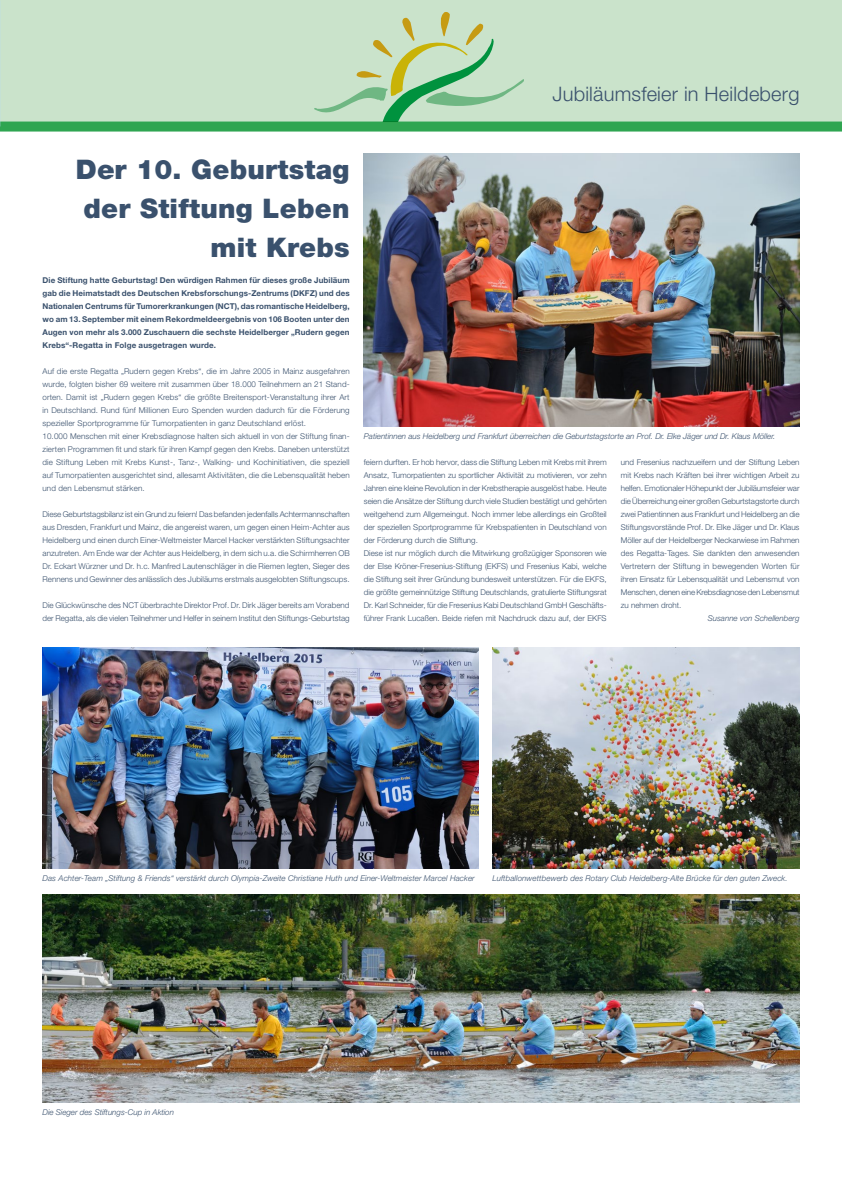
<style>
.page{position:relative;width:842px;height:1191px;background:#fff}
.page>*{position:absolute;margin:0;border:0;box-sizing:border-box;transform-origin:0 0}
.t1{font:900 27px/39px "Helvetica Neue LT Std";letter-spacing:.01em;color:#3a516d;text-align:right}
.t2{font:300 20px "Helvetica Neue LT Std";letter-spacing:.01em;color:#3a516d}
.t3{font:300 8px/13px "Helvetica Neue LT Std";color:#3a516d}
.t4{font:700 8px/13px "Helvetica Neue LT Std";letter-spacing:.01em;color:#3a516d;text-align:justify}
.t5{font:italic 300 8px "Helvetica Neue LT Std";letter-spacing:.01em;color:#3a516d}
</style>
<div class="page">
<img style="left:364px;top:153px;width:435px;height:273px">
<div style="left:0;top:0;width:842px;height:127px;background:#cae3cb"></div>
<div style="left:0;top:121px;width:842px;height:10px;background:#2fa551"></div>
<svg style="left:100px;top:12px;width:424px;height:110px"></svg>
<img style="left:492px;top:647px;width:307px;height:221px">
<img style="left:43px;top:647px;width:435px;height:221px">
<img style="left:43px;top:894px;width:756px;height:208px">
<h2 class="t2" style="left:552px;top:82px;width:248px">Jubiläumsfeier in Heildeberg</h2>
<h1 class="t1" style="left:76px;top:150px;width:275px">Der 10. Geburtstag der Stiftung Leben mit Krebs</h1>
<p class="t4" style="left:43px;top:273px;width:309px">Die Stiftung hatte Geburtstag! Den würdigen Rahmen für dieses große Jubiläum gab die Heimatstadt des Deutschen Krebsforschungs-Zentrums (DKFZ) und des Nationalen Centrums für Tumorerkrankungen (NCT), das romantische Heidelberg, wo am 13. September mit einem Rekordmeldeergebnis von 106 Booten unter den Augen von mehr als 3.000 Zuschauern die sechste Heidelberger „Rudern gegen Krebs“-Regatta in Folge ausgetragen wurde.</p>
<p class="t3" style="left:43px;top:364px;width:309px">Auf die erste Regatta „Rudern gegen Krebs“, die im Jahre 2005 in Mainz ausgefahren wurde, folgten bisher 69 weitere mit zusammen über 18.000 Teilnehmern an 21 Stand&shy;orten. Damit ist „Rudern gegen Krebs“ die größte Breitensport-Veranstaltung ihrer Art in Deutschland. Rund fünf Millionen Euro Spenden wurden dadurch für die Förderung spezieller Sportprogramme für Tumorpatienten in ganz Deutschland erlöst.<br>10.000 Menschen mit einer Krebsdiagnose halten sich aktuell in von der Stiftung finan&shy;zierten Programmen fit und stark für ihren Kampf gegen den Krebs. Daneben unterstützt die Stiftung Leben mit Krebs Kunst-, Tanz-, Walking- und Kochinitiativen, die speziell auf Tumorpatienten ausgerichtet sind, allesamt Aktivitäten, die die Lebensqualität heben und den Lebensmut stärken.</p>
<p class="t3" style="left:43px;top:507px;width:309px;text-align:justify">Diese Geburtstagsbilanz ist ein Grund zu feiern! Das befanden jedenfalls Achtermannschaften aus Dresden, Frankfurt und Mainz, die angereist waren, um gegen einen Heim-Achter aus Heidelberg und einen durch Einer-Weltmeister Marcel Hacker verstärkten Stiftungsachter anzutreten. Am Ende war der Achter aus Heidelberg, in dem sich u.a. die Schirmherren OB Dr. Eckart Würzner und Dr. h.c. Manfred Lautenschläger in die Riemen legten, Sieger des Rennens und Gewinner des anlässlich des Jubiläums erstmals ausgelobten Stiftungscups.</p>
<p class="t3" style="left:43px;top:598px;width:309px">Die Glückwünsche des NCT überbrachte Direktor Prof. Dr. Dirk Jäger bereits am Vorabend der Regatta, als die vielen Teilnehmer und Helfer in seinem Institut den Stiftungs-Geburtstag</p>
<p class="t5" style="left:364px;top:431px;width:413px">Patientinnen aus Heidelberg und Frankfurt überreichen die Geburtstagstorte an Prof. Dr. Elke Jäger und Dr. Klaus Möller.</p>
<p class="t3" style="left:364px;top:455px;width:244px">feiern durften. Er hob hervor, dass die Stiftung Leben mit Krebs mit ihrem Ansatz, Tumorpatienten zu sportlicher Aktivität zu motivieren, vor zehn Jahren eine kleine Revolution in der Krebstherapie ausgelöst habe. Heute seien die Ansätze der Stiftung durch viele Studien bestätigt und gehörten weitgehend zum Allgemeingut. Noch immer lebe allerdings ein Großteil der speziellen Sportprogramme für Krebspatienten in Deutschland von der Förderung durch die Stiftung.<br>Diese ist nur möglich durch die Mitwirkung großzügiger Sponsoren wie der Else Kröner-Fresenius-Stiftung (EKFS) und Fresenius Kabi, welche die Stiftung seit ihrer Gründung bundesweit unterstützen. Für die EKFS, die größte gemeinnützige Stiftung Deutschlands, gratulierte Stiftungsrat Dr. Karl Schneider, für die Fresenius Kabi Deutschland GmbH Geschäfts&shy;führer Frank Lucaßen. Beide riefen mit Nachdruck dazu auf, der EKFS</p>
<p class="t3" style="left:621px;top:455px;width:180px;text-align:justify">und Fresenius nachzueifern und der Stiftung Leben mit Krebs nach Kräften bei ihrer wichtigen Arbeit zu helfen. Emotionaler Höhepunkt der Jubiläumsfeier war die Überreichung einer großen Geburtstagstorte durch zwei Patientinnen aus Frankfurt und Heidelberg an die Stiftungsvorstände Prof. Dr. Elke Jäger und Dr. Klaus Möller auf der Heidelberger Neckarwiese im Rahmen des Regatta-Tages. Sie dankten den anwesenden Vertretern der Stiftung in bewegenden Worten für ihren Einsatz für Lebensqualität und Lebensmut von Menschen, denen eine Krebsdiagnose den Lebensmut zu nehmen droht.</p>
<p class="t5" style="left:708px;top:613px;width:93px">Susanne von Schellenberg</p>
<p class="t5" style="left:43px;top:873px;width:434px">Das Achter-Team „Stiftung &amp; Friends“ verstärkt durch Olympia-Zweite Christiane Huth und Einer-Weltmeister Marcel Hacker</p>
<p class="t5" style="left:492px;top:873px;width:297px">Luftballonwettbewerb des Rotary Club Heidelberg-Alte Brücke für den guten Zweck.</p>
<p class="t5" style="left:43px;top:1107px;width:133px">Die Sieger des Stiftungs-Cup in Aktion</p>
</div>
